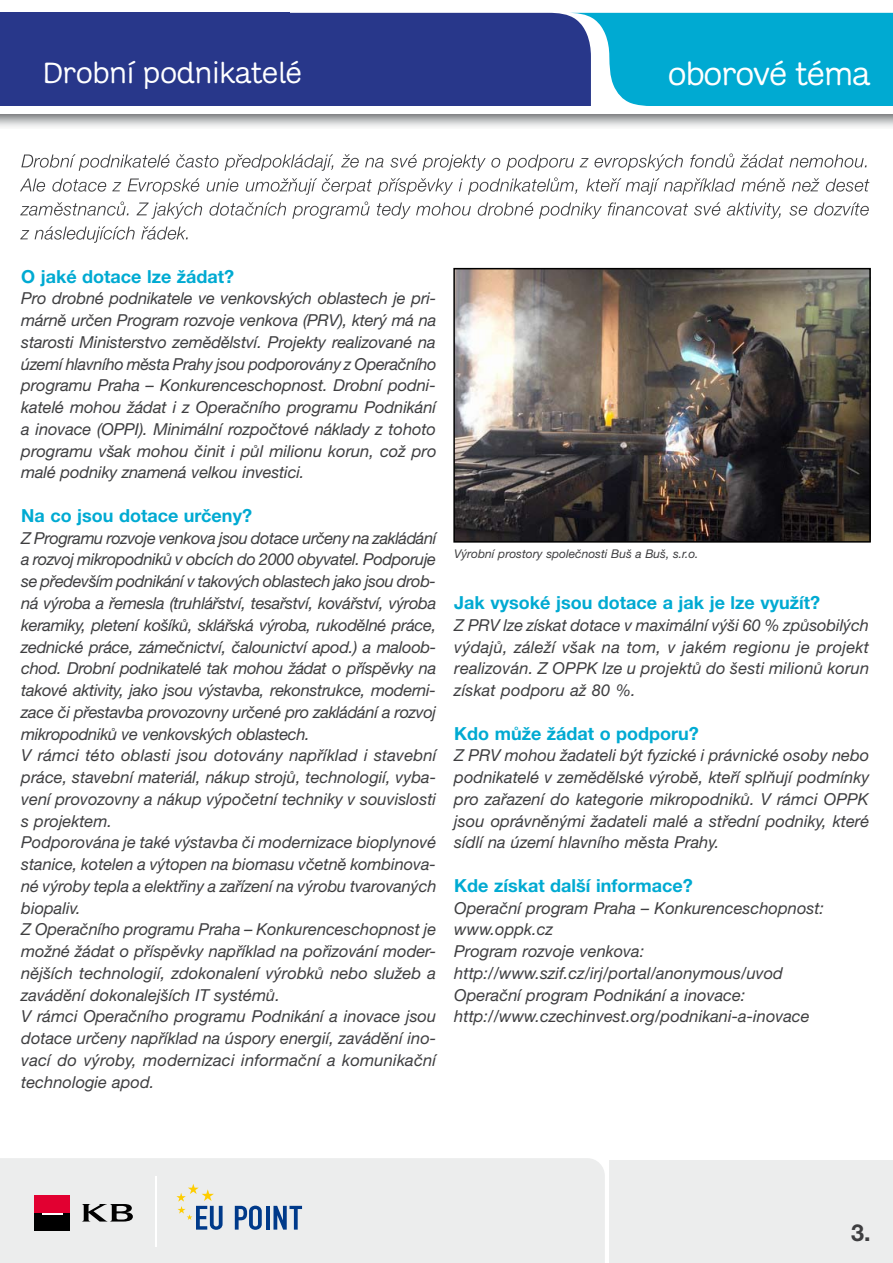
<style>
.page{position:relative;width:893px;height:1263px;background:#fff}
.page>*{position:absolute;margin:0;border:0;box-sizing:border-box;transform-origin:0 0}
.t1{font:33px "Adesso CE";letter-spacing:-.015em;color:#fff}
.t2{font:30px "Adesso CE";color:#fff}
.t3{font:700 23.4px "Helvetica Neue CE";color:#3e3e40}
.t4{font:700 18px "Helvetica Neue CE";color:#00aad2}
.t5{font:italic 16.5px/21.8px "Helvetica Neue CE";color:#3e3e40;text-align:justify}
.t6{font:italic 12px "Helvetica Neue CE";color:#3e3e40}
</style>
<div class="page">
<div style="left:0;top:1158px;width:605px;height:105px;background:#eceded"></div>
<div style="left:35px;top:1195px;width:35px;height:18px;background:#e20031"></div>
<div style="left:35px;top:1213px;width:35px;height:17px;background:#000"></div>
<svg style="left:42px;top:1213px;width:20px;height:1px"></svg>
<svg style="left:82px;top:1204px;width:51px;height:17px"></svg>
<hr style="left:155px;top:1176px;width:2px;height:71px;background:#fff">
<div style="left:290px;top:13px;width:277px;height:93px;background:#28378a"></div>
<div style="left:0;top:13px;width:290px;height:93px;background:#28378a"></div>
<svg style="left:567px;top:13px;width:326px;height:93px;background:#13a8d0"></svg>
<svg style="left:235px;top:1205px;width:27px;height:25px"></svg>
<hr style="left:266px;top:1206px;width:3px;height:23px;background:#003a8a">
<svg style="left:273px;top:1206px;width:29px;height:23px"></svg>
<svg style="left:176px;top:1184px;width:47px;height:46px;background:#c7cecd"></svg>
<div style="left:609px;top:1160px;width:284px;height:103px;background:#eceded"></div>
<img style="left:456px;top:271px;width:412px;height:269px">
<div style="left:453px;top:268px;width:418px;height:275px;border:2px solid #000"></div>
<svg style="left:20px;top:226px;width:168px;height:17px"></svg>
<svg style="left:20px;top:201px;width:849px;height:18px"></svg>
<svg style="left:20px;top:177px;width:849px;height:18px"></svg>
<svg style="left:21px;top:153px;width:846px;height:18px"></svg>
<h2 class="t2" style="left:43px;top:55px;width:261px">Drobní podnikatelé</h2>
<h1 class="t1" style="left:668px;top:54px;width:204px">oborové téma</h1>
<p class="t4" style="left:21px;top:266px;width:215px">O jaké dotace lze žádat?</p>
<p class="t5" style="left:21px;top:288px;width:417px">Pro drobné podnikatele ve venkovských oblastech je pri&shy;márně určen Program rozvoje venkova (PRV), který má na starosti Ministerstvo zemědělství. Projekty realizované na území hlavního města Prahy jsou podporovány z Operačního programu Praha – Konkurenceschopnost. Drobní podni&shy;katelé mohou žádat i z Operačního programu Podnikání a inovace (OPPI). Minimální rozpočtové náklady z tohoto programu však mohou činit i půl milionu korun, což pro malé podniky znamená velkou investici.</p>
<p class="t4" style="left:21px;top:505px;width:232px">Na co jsou dotace určeny?</p>
<p class="t5" style="left:21px;top:527px;width:417px;text-align:left">Z Programu rozvoje venkova jsou dotace určeny na zakládání a rozvoj mikropodniků v obcích do 2000 obyvatel. Podporuje se především podnikání v takových oblastech jako jsou drob&shy;ná výroba a řemesla (truhlářství, tesařství, kovářství, výroba keramiky, pletení košíků, sklářská výroba, rukodělné práce, zednické práce, zámečnictví, čalounictví apod.) a maloob&shy;chod. Drobní podnikatelé tak mohou žádat o příspěvky na takové aktivity, jako jsou výstavba, rekonstrukce, moderni&shy;zace či přestavba provozovny určené pro zakládání a rozvoj mikropodniků ve venkovských oblastech.<br>V rámci této oblasti jsou dotovány například i stavební práce, stavební materiál, nákup strojů, technologií, vyba&shy;vení provozovny a nákup výpočetní techniky v souvislosti s projektem.<br>Podporována je také výstavba či modernizace bioplynové stanice, kotelen a výtopen na biomasu včetně kombinova&shy;né výroby tepla a elektřiny a zařízení na výrobu tvarovaných biopaliv.<br>Z Operačního programu Praha – Konkurenceschopnost je možné žádat o příspěvky například na pořizování moder&shy;nějších technologií, zdokonalení výrobků nebo služeb a zavádění dokonalejších IT systémů.<br>V rámci Operačního programu Podnikání a inovace jsou dotace určeny například na úspory energií, zavádění ino&shy;vací do výroby, modernizaci informační a komunikační technologie apod.</p>
<p class="t6" style="left:454px;top:547px;width:246px">Výrobní prostory společnosti Buš a Buš, s.r.o.</p>
<p class="t4" style="left:454px;top:592px;width:367px">Jak vysoké jsou dotace a jak je lze využít?</p>
<p class="t5" style="left:454px;top:614px;width:417px">Z PRV lze získat dotace v maximální výši 60 % způsobilých výdajů, záleží však na tom, v jakém regionu je projekt realizován. Z OPPK lze u projektů do šesti milionů korun získat podporu až 80 %.</p>
<p class="t4" style="left:454px;top:723px;width:246px">Kdo může žádat o podporu?</p>
<p class="t5" style="left:454px;top:744px;width:417px">Z PRV mohou žadateli být fyzické i právnické osoby nebo podnikatelé v zemědělské výrobě, kteří splňují podmínky pro zařazení do kategorie mikropodniků. V rámci OPPK jsou oprávněnými žadateli malé a střední podniky, které sídlí na území hlavního města Prahy.</p>
<p class="t4" style="left:454px;top:875px;width:240px">Kde získat další informace?</p>
<p class="t5" style="left:454px;top:897px;width:371px;text-align:left">Operační program Praha – Konkurenceschopnost: www.oppk.cz<br>Program rozvoje venkova: http://www.szif.cz/irj/portal/anonymous/uvod Operační program Podnikání a inovace: http://www.czechinvest.org/podnikani-a-inovace</p>
<h3 class="t3" style="left:851px;top:1220px;width:21px">3.</h3>
</div>
